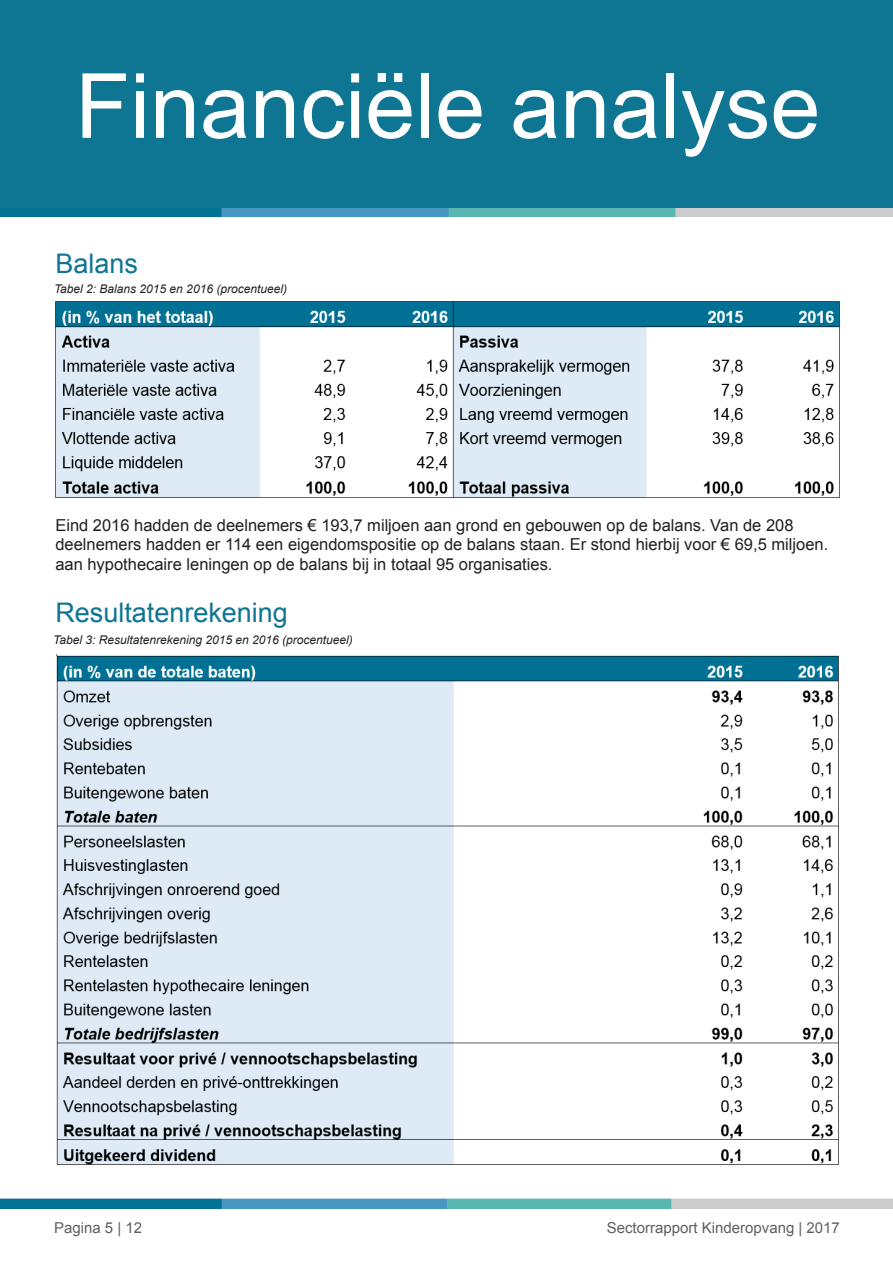
<style>
.page{position:relative;width:893px;height:1263px;background:#fff}
.page>*{position:absolute;margin:0;border:0;box-sizing:border-box;transform-origin:0 0}
.t1{font:90px "Arial";color:#fff}
.t2{font:27px "Arial";color:#0e7593}
.t3{font:16.5px "Arial";color:#231f20}
.t4{font:15px "Arial";color:#5f5f62}
.t5{font:italic 12px "Arial";color:#231f20}
</style>
<div class="page">
<img style="left:0;top:1198px;width:893px;height:11px">
<div style="left:0;top:0;width:893px;height:212px;background:#0e7593"></div>
<img style="left:1px;top:208px;width:892px;height:8px">
<img style="left:56px;top:654px;width:783px;height:511px">
<img style="left:55px;top:301px;width:785px;height:197px">
<p class="t1" style="left:75px;top:47px;width:747px">Financiële analyse</p>
<p class="t2" style="left:55px;top:246px;width:84px">Balans</p>
<p class="t5" style="left:54px;top:281px;width:235px">Tabel 2: Balans 2015 en 2016 (procentueel)</p>
<p class="t3" style="left:55px;top:514px;width:740px">Eind 2016 hadden de deelnemers € 193,7 miljoen aan grond en gebouwen op de balans. Van de 208</p>
<p class="t3" style="left:55px;top:534px;width:774px">deelnemers hadden er 114 een eigendomspositie op de balans staan. Er stond hierbij voor € 69,5 miljoen.</p>
<p class="t3" style="left:55px;top:554px;width:499px">aan hypothecaire leningen op de balans bij in totaal 95 organisaties.</p>
<p class="t2" style="left:55px;top:595px;width:234px">Resultatenrekening</p>
<p class="t5" style="left:53px;top:632px;width:301px">Tabel 3: Resultatenrekening 2015 en 2016 (procentueel)</p>
<p class="t4" style="left:54px;top:1217px;width:90px">Pagina 5 | 12</p>
<p class="t4" style="left:607px;top:1217px;width:235px">Sectorrapport Kinderopvang | 2017</p>
</div>
